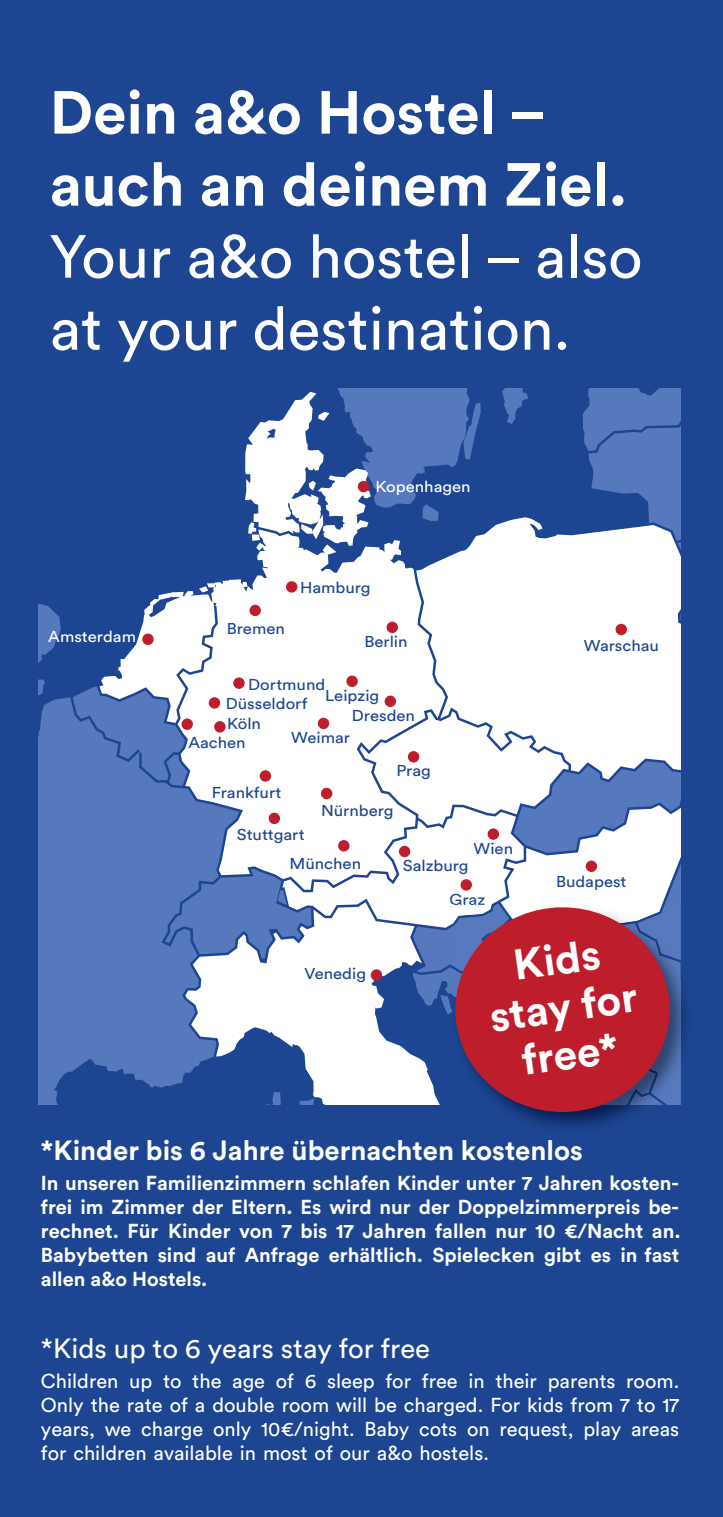
<style>
.page{position:relative;width:723px;height:1517px;background:#1d4591}
.page>*{position:absolute;margin:0;border:0;box-sizing:border-box;transform-origin:0 0}
.t1{font:60px/72px "Circular Pro";color:#fff}
.t2{font:700 60px/72px "Circular Pro";color:#fff}
.t3{font:700 42.5px/47.5px "Circular Pro";color:#fff;text-align:center}
.t4{font:700 27.5px "Circular Pro";color:#fff}
.t5{font:27.5px "Circular Pro";color:#fff}
.t6{font:700 20px/24px "Circular Pro";color:#fff;text-align:justify}
.t7{font:20px/24px "Circular Pro";color:#fff;text-align:justify}
.t8{font:15.5px/19px "Circular Pro";color:#1d4591;scale:1.07 1}
.t9{font:15.5px "Circular Pro";color:#fff;scale:1.07 1}
</style>
<div class="page">
<svg style="left:39px;top:604px;width:22px;height:91px"></svg>
<svg style="left:583px;top:388px;width:98px;height:129px"></svg>
<div style="left:39px;top:697px;width:34px;height:378px;background:#5679bd"></div>
<div style="left:39px;top:982px;width:24px;height:123px;background:#5679bd"></div>
<div style="left:445px;top:517px;width:236px;height:169px;background:#fff"></div>
<svg style="left:101px;top:546px;width:344px;height:140px;fill:#fff"></svg>
<svg style="left:199px;top:586px;width:9px;height:6px"></svg>
<svg style="left:245px;top:388px;width:327px;height:158px"></svg>
<div style="left:346px;top:675px;width:12px;height:12px;background:#be1d2c;border-radius:50%"></div>
<div style="left:233px;top:677px;width:12px;height:12px;background:#be1d2c;border-radius:50%"></div>
<div style="left:386px;top:621px;width:12px;height:12px;background:#be1d2c;border-radius:50%"></div>
<div style="left:615px;top:624px;width:12px;height:11px;background:#be1d2c;border-radius:50%"></div>
<div style="left:358px;top:481px;width:11px;height:11px;background:#be1d2c;border-radius:50%"></div>
<div style="left:286px;top:581px;width:11px;height:11px;background:#be1d2c;border-radius:50%"></div>
<div style="left:249px;top:605px;width:12px;height:11px;background:#be1d2c;border-radius:50%"></div>
<div style="left:142px;top:633px;width:12px;height:12px;background:#be1d2c;border-radius:50%"></div>
<img style="left:503px;top:989px;width:183px;height:139px">
<svg style="left:73px;top:686px;width:608px;height:419px;background:#b0bedc"></svg>
<img style="left:662px;top:904px;width:19px;height:19px">
<img style="left:492px;top:904px;width:10px;height:16px">
<img style="left:452px;top:920px;width:61px;height:181px">
<img style="left:602px;top:923px;width:79px;height:182px">
<img style="left:452px;top:904px;width:40px;height:20px">
<img style="left:502px;top:904px;width:160px;height:44px">
<img style="left:452px;top:904px;width:32px;height:1px">
<div style="left:455px;top:907px;width:214px;height:205px;background:#be1d2c;border-radius:50%"></div>
<h1 class="t2" style="left:50px;top:74px;width:579px">Dein a&amp;o Hostel – auch an deinem Ziel.</h1>
<h1 class="t1" style="left:50px;top:218px;width:594px">Your a&amp;o hostel – also at your destination.</h1>
<p class="t9" style="left:376px;top:476px;width:90px">Kopenhagen</p>
<p class="t9" style="left:48px;top:626px;width:84px">Amsterdam</p>
<p class="t8" style="left:300px;top:577px;width:67px">Hamburg</p>
<p class="t8" style="left:227px;top:618px;width:56px">Bremen</p>
<p class="t8" style="left:364px;top:631px;width:42px">Berlin</p>
<p class="t8" style="left:584px;top:635px;width:72px">Warschau</p>
<p class="t8" style="left:325px;top:686px;width:52px">Leipzig</p>
<p class="t8" style="left:291px;top:727px;width:56px">Weimar</p>
<p class="t8" style="left:396px;top:761px;width:34px">Prag</p>
<p class="t8" style="left:226px;top:674px;width:94px;text-indent:22px">Dortmund<br>Düsseldorf</p>
<p class="t8" style="left:188px;top:732px;width:55px">Aachen</p>
<p class="t8" style="left:352px;top:705px;width:61px">Dresden</p>
<p class="t8" style="left:227px;top:713px;width:33px">Köln</p>
<p class="t8" style="left:212px;top:782px;width:67px">Frankfurt</p>
<p class="t8" style="left:321px;top:800px;width:69px">Nürnberg</p>
<p class="t8" style="left:289px;top:819px;width:68px;line-height:29.2px;text-indent:-53px">Stuttgart<br>München</p>
<p class="t8" style="left:473px;top:838px;width:38px">Wien</p>
<p class="t8" style="left:403px;top:855px;width:63px">Salzburg</p>
<p class="t8" style="left:450px;top:889px;width:35px">Graz</p>
<p class="t8" style="left:556px;top:871px;width:67px">Budapest</p>
<p class="t8" style="left:305px;top:963px;width:59px">Venedig</p>
<h2 class="t3" style="left:480px;top:944px;width:150px;rotate:-8deg">Kids stay for free*</h2>
<h3 class="t4" style="left:41px;top:1131px;width:543px">*Kinder bis 6 Jahre übernachten kostenlos</h3>
<p class="t6" style="left:41px;top:1170px;width:641px">In unseren Familienzimmern schlafen Kinder unter 7 Jahren kosten&shy;frei im Zimmer der Eltern. Es wird nur der Doppelzimmerpreis be&shy;rechnet. Für Kinder von 7 bis 17 Jahren fallen nur 10 €/Nacht an.<br>Babybetten sind auf Anfrage erhältlich. Spielecken gibt es in fast allen a&amp;o Hostels.</p>
<h3 class="t5" style="left:41px;top:1329px;width:391px">*Kids up to 6 years stay for free</h3>
<p class="t7" style="left:41px;top:1367px;width:640px">Children up to the age of 6 sleep for free in their parents room.<br>Only the rate of a double room will be charged. For kids from 7 to 17 years, we charge only 10€/night. Baby cots on request, play areas for children available in most of our a&amp;o hostels.</p>
</div>
